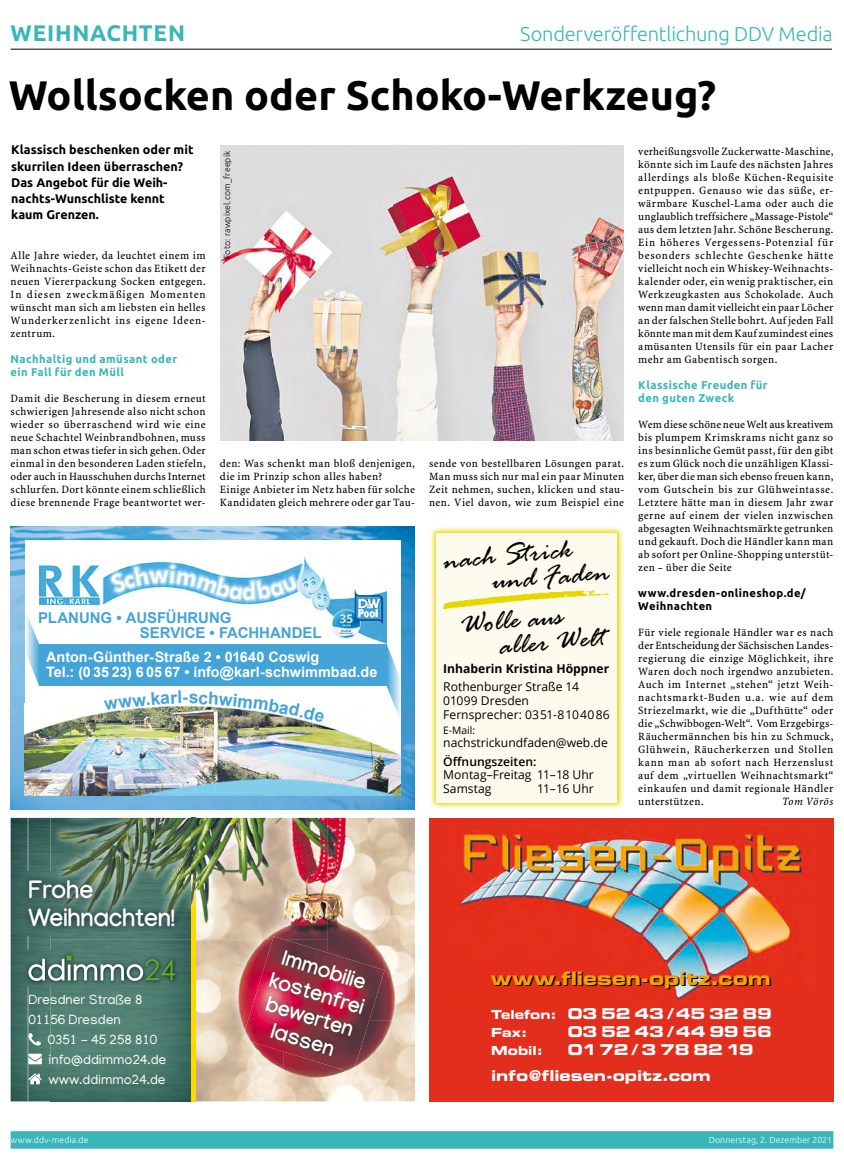
<style>
.page{position:relative;width:844px;height:1159px;background:#fff}
.page>*{position:absolute;margin:0;border:0;box-sizing:border-box;transform-origin:0 0}
.Unterüber{font:700 41.25px "Ubuntu SZ";color:#000}
.t1{font:italic 30px/25px "Rage";color:#000}
.t2{font:700 25px/27.5px "Manjari";letter-spacing:-.01em;color:#fff}
.Rubriktitel{font:700 22.5px "Ubuntu SZ";letter-spacing:.03em;color:#39b6b8}
.t3{font:700 21.38px/24.2px "Manjari";color:#fff;text-align:center}
.Fliesstext{font:300 20px "Ubuntu SZ";letter-spacing:-.01em;color:#39b6b8}
.t4{font:18.62px "Eurostile Bold Extended Two";letter-spacing:.005em;color:#000}
.t5{font:700 17.5px "Arial";color:#45a4d7}
.t6{font:15px/25.8px "Eurostile Bold Extended Two";color:#fff}
.t7{font:700 15px/15.6px "Arial";letter-spacing:-.005em;color:#45a4d7}
.t8{font:700 14.38px/15.6px "Arial";color:#fff}
.t9{font:13.75px "Manjari";color:#fff}
.Unterüber-2{font:700 12.5px/16.2px "Ubuntu SZ";color:#000}
.t10{font:12.5px "Eurostile Bold Extended Two";color:#fff}
.t11{font:12.12px/14.6px "Open Sans";color:#000}
.t12{font:700 12.12px/18.2px "Open Sans";color:#000}
.Fliesstext-2{font:11.25px/13px "SZ Minion";letter-spacing:.03em;color:#000;text-align:justify}
.Fliesstext-3{font:700 11.25px "Ubuntu SZ";letter-spacing:.035em;color:#39b6b8}
.Fliesstext-4{font:700 11.25px "Ubuntu SZ";letter-spacing:.035em;color:#000}
.Fliesstext-5{font:italic 11.25px "SZ Minion";letter-spacing:.03em;color:#000}
.t13{font:10.25px "Open Sans";color:#000}
.Fliesstext-6{font:300 8.75px "Ubuntu SZ";letter-spacing:.015em;color:#fff}
.Bildunterschrift{font:300 8.75px "Ubuntu SZ";letter-spacing:.01em;color:#000}
.s1{font-weight:400}
.s2{font-weight:600}
.s3{font-size:12.5px}
</style>
<div class="page">
<hr style="left:11px;top:49px;width:820px;height:1px;background:#000">
<div style="left:11px;top:1131px;width:822px;height:17px;background:#39b6b8"></div>
<img style="left:11px;top:818px;width:180px;height:283px">
<svg style="left:191px;top:818px;width:5px;height:283px"></svg>
<img style="left:196px;top:818px;width:131px;height:121px">
<img style="left:327px;top:818px;width:88px;height:202px">
<img style="left:196px;top:939px;width:87px;height:162px">
<img style="left:283px;top:1020px;width:132px;height:81px">
<img style="left:23px;top:950px;width:157px;height:36px">
<svg style="left:28px;top:955px;width:147px;height:26px;background:#6a8b7f"></svg>
<svg style="left:28px;top:1033px;width:13px;height:12px"></svg>
<svg style="left:28px;top:1053px;width:14px;height:11px"></svg>
<svg style="left:28px;top:1073px;width:14px;height:11px"></svg>
<img style="left:242px;top:936px;width:142px;height:137px">
<img style="left:19px;top:871px;width:165px;height:64px">
<div style="left:429px;top:818px;width:404px;height:283px;background:#e42e1d"></div>
<img style="left:458px;top:830px;width:346px;height:174px">
<img style="left:11px;top:526px;width:404px;height:283px">
<div style="left:25px;top:540px;width:375px;height:255px;background:#fff"></div>
<img style="left:39px;top:556px;width:347px;height:88px">
<div style="left:371px;top:624px;width:15px;height:10px;background:#45a4d7"></div>
<div style="left:35px;top:618px;width:291px;height:18px;background:#fff"></div>
<img style="left:25px;top:705px;width:375px;height:90px">
<div style="left:219px;top:783px;width:101px;height:10px;background:#82cdea"></div>
<div style="left:39px;top:644px;width:347px;height:42px;background:#45a4d7"></div>
<svg style="left:386px;top:644px;width:14px;height:77px"></svg>
<svg style="left:26px;top:613px;width:13px;height:73px"></svg>
<svg style="left:430px;top:527px;width:193px;height:282px;background:#f5efa2"></svg>
<div style="left:436px;top:533px;width:181px;height:269px;background:#fdfbed"></div>
<img style="left:443px;top:590px;width:166px;height:18px">
<img style="left:220px;top:146px;width:403px;height:294px">
<svg style="left:104px;top:705px;width:77px;height:5px"></svg>
<img style="left:189px;top:705px;width:135px;height:18px">
<p class="Rubriktitel" style="left:11px;top:20px;width:176px">WEIHNACHTEN</p>
<p class="Fliesstext" style="left:520px;top:22px;width:314px">Sonderveröffentlichung DDV Media</p>
<p class="Unterüber" style="left:9px;top:70px;width:708px">Wollsocken oder Schoko-Werkzeug?</p>
<p class="Unterüber-2" style="left:11px;top:142px;width:184px">Klassisch beschenken oder mit skurrilen Ideen überraschen?<br>Das Angebot für die Weih&shy;nachts-Wunschliste kennt kaum Grenzen.</p>
<p class="Fliesstext-2" style="left:638px;top:145px;width:196px">verheißungsvolle Zuckerwatte-Maschine, könnte sich im Laufe des nächsten Jahres allerdings als bloße Küchen-Requisite entpuppen. Genauso wie das süße, er&shy;wärmbare Kuschel-Lama oder auch die unglaublich treffsichere „Massage-Pistole“ aus dem letzten Jahr. Schöne Bescherung.<br>Ein höheres Vergessens-Potenzial für besonders schlechte Geschenke hätte vielleicht noch ein Whiskey-Weihnachts&shy;kalender oder, ein wenig praktischer, ein Werkzeugkasten aus Schokolade. Auch wenn man damit vielleicht ein paar Löcher an der falschen Stelle bohrt. Auf jeden Fall könnte man mit dem Kauf zumindest eines amüsanten Utensils für ein paar Lacher mehr am Gabentisch sorgen.</p>
<p class="Fliesstext-3" style="left:638px;top:378px;width:131px">Klassische Freuden für</p>
<p class="Fliesstext-3" style="left:638px;top:391px;width:97px">den guten Zweck</p>
<p class="Fliesstext-2" style="left:638px;top:418px;width:196px">Wem diese schöne neue Welt aus kreativem bis plumpem Krimskrams nicht ganz so ins besinnliche Gemüt passt, für den gibt es zum Glück noch die unzähligen Klassi&shy;ker, über die man sich ebenso freuen kann, vom Gutschein bis zur Glühweintasse.<br>Letztere hätte man in diesem Jahr zwar gerne auf einem der vielen inzwischen abgesagten Weihnachtsmärkte getrunken und gekauft. Doch die Händler kann man ab sofort per Online-Shopping unterstüt&shy;zen – über die Seite</p>
<p class="Fliesstext-4" style="left:638px;top:586px;width:169px">www.dresden-onlineshop.de/</p>
<p class="Fliesstext-4" style="left:638px;top:599px;width:75px">Weihnachten</p>
<p class="Fliesstext-2" style="left:638px;top:626px;width:196px">Für viele regionale Händler war es nach der Entscheidung der Sächsischen Landes&shy;regierung die einzige Möglichkeit, ihre Waren doch noch irgendwo anzubieten.<br>Auch im Internet „stehen“ jetzt Weih&shy;nachtsmarkt-Buden u.a. wie auf dem Striezelmarkt, wie die „Dufthütte“ oder die „Schwibbogen-Welt“. Vom Erzgebirgs-Räuchermännchen bis hin zu Schmuck, Glühwein, Räucherkerzen und Stollen kann man ab sofort nach Herzenslust auf dem „virtuellen Weihnachtsmarkt“ einkaufen und damit regionale Händler unterstützen.</p>
<p class="Bildunterschrift" style="left:222px;top:259px;width:110px;rotate:-90deg">Foto: rawpixel.com_freepik</p>
<p class="Fliesstext-2" style="left:11px;top:249px;width:196px">Alle Jahre wieder, da leuchtet einem im Weihnachts-Geiste schon das Etikett der neuen Viererpackung Socken entgegen.<br>In diesen zweckmäßigen Momenten wünscht man sich am liebsten ein helles Wunderkerzenlicht ins eigene Ideen&shy;zentrum.</p>
<p class="Fliesstext-3" style="left:11px;top:352px;width:168px">Nachhaltig und amüsant oder</p>
<p class="Fliesstext-3" style="left:11px;top:365px;width:115px">ein Fall für den Müll</p>
<p class="Fliesstext-2" style="left:11px;top:392px;width:196px">Damit die Bescherung in diesem erneut schwierigen Jahresende also nicht schon wieder so überraschend wird wie eine neue Schachtel Weinbrandbohnen, muss man schon etwas tiefer in sich gehen. Oder einmal in den besonderen Laden stiefeln, oder auch in Hausschuhen durchs Internet schlurfen. Dort könnte einem schließlich diese brennende Frage beantwortet wer-</p>
<p class="Fliesstext-2" style="left:220px;top:457px;width:196px">den: Was schenkt man bloß denjenigen, die im Prinzip schon alles haben?</p>
<p class="Fliesstext-2" style="left:220px;top:483px;width:196px">Einige Anbieter im Netz haben für solche<br>Kandidaten gleich mehrere oder gar Tau-</p>
<p class="Fliesstext-2" style="left:429px;top:457px;width:196px">sende von bestellbaren Lösungen parat.<br>Man muss sich nur mal ein paar Minuten Zeit nehmen, suchen, klicken und stau&shy;nen. Viel davon, wie zum Beispiel eine</p>
<p class="t1" style="left:489px;top:546px;width:119px;text-indent:-46px;rotate:-5deg">nach Strick und Faden</p>
<p class="t1" style="left:496px;top:611px;width:108px;text-indent:-37px;rotate:-5deg">Wolle aus aller Welt</p>
<p class="t12" style="left:443px;top:659px;width:167px">Inhaberin Kristina Höppner<br><span class="s1">Rothenburger Straße 14</span></p>
<p class="t11" style="left:443px;top:692px;width:168px">01099 Dresden<br>Fernsprecher: 03 51-8 10 40 86</p>
<p class="t13" style="left:443px;top:723px;width:33px">E-Mail:</p>
<p class="t11" style="left:443px;top:733px;width:166px;line-height:18.2px">nachstrickundfaden@web.de<br><span class="s2">Öffnungszeiten:</span></p>
<p class="t11" style="left:443px;top:768px;width:152px;line-height:13.4px">Montag–Freitag 11–18 Uhr<br>Samstag</p>
<p class="t7" style="left:140px;top:610px;width:183px;text-indent:-102px">PLANUNG • AUSFÜHRUNG<br>SERVICE • FACHHANDEL</p>
<p class="t8" style="left:46px;top:649px;width:333px">Anton-Günther-Straße 2 • 01640 Coswig<br>Tel.: (0 35 23) 6 05 67 • info@karl-schwimmbad.de</p>
<p class="t5" style="left:182px;top:685px;width:8px">-</p>
<p class="t11" style="left:537px;top:780px;width:58px">11–16 Uhr</p>
<p class="Fliesstext-5" style="left:782px;top:795px;width:53px">Tom Vörös</p>
<p class="t2" style="left:28px;top:876px;width:148px">Frohe<br>Weihnachten!</p>
<p class="t9" style="left:28px;top:991px;width:116px">Dresdner Straße 8</p>
<p class="t9" style="left:28px;top:1011px;width:94px">01156 Dresden</p>
<p class="t9" style="left:48px;top:1031px;width:111px">0351 - 45 258 810</p>
<p class="t9" style="left:49px;top:1051px;width:119px">info@ddimmo24.de</p>
<p class="t9" style="left:48px;top:1071px;width:119px">www.ddimmo24.de</p>
<p class="t3" style="left:281px;top:944px;width:99px;rotate:17deg">Immobilie kostenfrei bewerten lassen</p>
<p class="t4" style="left:492px;top:966px;width:281px">www.fliesen-opitz.com</p>
<p class="t6" style="left:491px;top:1000px;width:282px"><span class="s3">Telefon:</span> 03 52 43 / 45 32 89</p>
<p class="t10" style="left:491px;top:1024px;width:38px">Fax:</p>
<p class="t6" style="left:567px;top:1018px;width:206px">03 52 43 /44 99 56</p>
<p class="t10" style="left:491px;top:1042px;width:53px">Mobil:</p>
<p class="t6" style="left:491px;top:1036px;width:264px;text-indent:77px">0172/3788219 info@fliesen-opitz.com</p>
<p class="Fliesstext-6" style="left:11px;top:1134px;width:80px">www.ddv-media.de</p>
<p class="Fliesstext-6" style="left:708px;top:1134px;width:125px">Donnerstag, 2. Dezember 2021</p>
</div>
